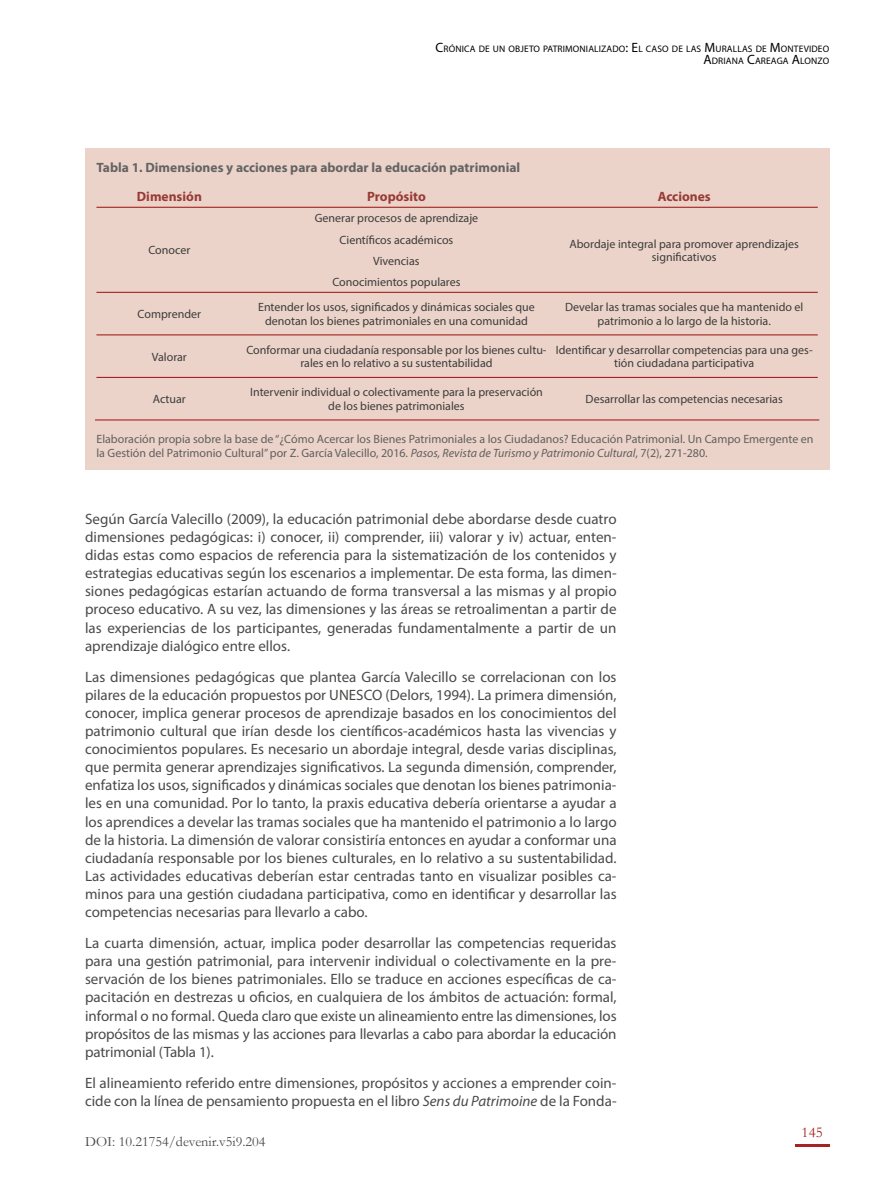
<style>
.page{position:relative;width:893px;height:1191px;background:#fff}
.page>*{position:absolute;margin:0;border:0;box-sizing:border-box;transform-origin:0 0}
.t1{font:15px/18.1px "Myriad Pro";color:#4a4a49;text-align:justify}
.t2{font:15px "Garamond";color:#a42422}
.t3{font:14.25px "Garamond";color:#4a4a49}
.t4{font:700 13.5px "Myriad Pro";color:#646363}
.t5{font:700 13.5px "Myriad Pro";color:#983a36}
.t6{font:12px/13.5px "Myriad Pro";color:#3c3c3b;text-align:center}
.t7{font:12px/13.5px "Myriad Pro";color:#60605f}
.t8{font:9.45px/12px "Myriad Pro";letter-spacing:.015em;color:#000;text-align:right}
.s1{font-size:13.5px}
.s2{font-style:italic}
</style>
<div class="page">
<div style="left:85px;top:149px;width:744px;height:321px;background:#ecd3c9"></div>
<hr style="left:795px;top:1144px;width:34px;height:2px;background:#a42422">
<hr style="left:95px;top:419px;width:148px;height:1px;background:#a42422">
<hr style="left:243px;top:419px;width:307px;height:1px;background:#a42422">
<hr style="left:550px;top:419px;width:269px;height:1px;background:#a42422">
<hr style="left:96px;top:377px;width:147px;height:1px;background:#a42422">
<hr style="left:243px;top:377px;width:307px;height:1px;background:#a42422">
<hr style="left:550px;top:377px;width:268px;height:1px;background:#a42422">
<hr style="left:96px;top:334px;width:147px;height:1px;background:#a42422">
<hr style="left:243px;top:334px;width:307px;height:1px;background:#a42422">
<hr style="left:550px;top:334px;width:268px;height:1px;background:#a42422">
<hr style="left:96px;top:292px;width:147px;height:1px;background:#a42422">
<hr style="left:243px;top:292px;width:307px;height:1px;background:#a42422">
<hr style="left:550px;top:292px;width:268px;height:1px;background:#a42422">
<hr style="left:96px;top:207px;width:147px;height:1px;background:#a42422">
<hr style="left:243px;top:207px;width:307px;height:1px;background:#a42422">
<hr style="left:550px;top:207px;width:268px;height:1px;background:#a42422">
<p class="t8" style="left:436px;top:42px;width:395px"><span class="s1">C</span>RÓNICA DE UN OBJETO PATRIMONIALIZADO<span class="s1">: E</span>L CASO DE LAS <span class="s1">M</span> URALLAS DE <span class="s1">M</span>ONTEVIDEO<br><span class="s1">A</span>DRIANA <span class="s1">C</span>AREAGA <span class="s1">A</span>LONZO</p>
<p class="t4" style="left:96px;top:158px;width:425px">Tabla 1. Dimensiones y acciones para abordar la educación patrimonial</p>
<p class="t5" style="left:137px;top:187px;width:67px">Dimensión</p>
<p class="t5" style="left:367px;top:187px;width:60px">Propósito</p>
<p class="t5" style="left:658px;top:187px;width:55px">Acciones</p>
<p class="t6" style="left:148px;top:243px;width:43px">Conocer</p>
<p class="t6" style="left:315px;top:211px;width:165px">Generar procesos de aprendizaje</p>
<p class="t6" style="left:332px;top:229px;width:130px;line-height:21.3px">Científicos académicos<br>Vivencias<br>Conocimientos populares</p>
<p class="t6" style="left:569px;top:237px;width:231px">Abordaje integral para promover aprendizajes significativos</p>
<p class="t6" style="left:138px;top:307px;width:65px">Comprender</p>
<p class="t6" style="left:258px;top:300px;width:278px">Entender los usos, significados y dinámicas sociales que denotan los bienes patrimoniales en una comunidad</p>
<p class="t6" style="left:565px;top:300px;width:240px">Develar las tramas sociales que ha mantenido el patrimonio a lo largo de la historia.</p>
<p class="t6" style="left:152px;top:350px;width:37px">Valorar</p>
<p class="t6" style="left:246px;top:343px;width:302px">Conformar una ciudadanía responsable por los bienes cultu&shy;rales en lo relativo a su sustentabilidad</p>
<p class="t6" style="left:556px;top:343px;width:258px">Identificar y desarrollar competencias para una ges&shy;tión ciudadana participativa</p>
<p class="t6" style="left:153px;top:392px;width:35px">Actuar</p>
<p class="t6" style="left:250px;top:385px;width:294px">Intervenir individual o colectivamente para la preservación de los bienes patrimoniales</p>
<p class="t6" style="left:586px;top:392px;width:199px">Desarrollar las competencias necesarias</p>
<p class="t7" style="left:96px;top:432px;width:719px">Elaboración propia sobre la base de “¿Cómo Acercar los Bienes Patrimoniales a los Ciudadanos? Educación Patrimonial. Un Campo Emergente en la Gestión del Patrimonio Cultural” por Z. García Valecillo, 2016. <span class="s2">Pasos, Revista de Turismo y Patrimonio Cultural</span>, 7(2), 271-280.</p>
<p class="t1" style="left:85px;top:509px;width:533px">Según García Valecillo (2009), la educación patrimonial debe abordarse desde cuatro dimensiones pedagógicas: i) conocer, ii) comprender, iii) valorar y iv) actuar, enten&shy;didas estas como espacios de referencia para la sistematización de los contenidos y estrategias educativas según los escenarios a implementar. De esta forma, las dimen&shy;siones pedagógicas estarían actuando de forma transversal a las mismas y al propio proceso educativo. A su vez, las dimensiones y las áreas se retroalimentan a partir de las experiencias de los participantes, generadas fundamentalmente a partir de un aprendizaje dialógico entre ellos.</p>
<p class="t1" style="left:85px;top:667px;width:533px">Las dimensiones pedagógicas que plantea García Valecillo se correlacionan con los pilares de la educación propuestos por UNESCO (Delors, 1994). La primera dimensión, conocer, implica generar procesos de aprendizaje basados en los conocimientos del patrimonio cultural que irían desde los científicos-académicos hasta las vivencias y conocimientos populares. Es necesario un abordaje integral, desde varias disciplinas, que permita generar aprendizajes significativos. La segunda dimensión, comprender, enfatiza los usos, significados y dinámicas sociales que denotan los bienes patrimonia&shy;les en una comunidad. Por lo tanto, la praxis educativa debería orientarse a ayudar a los aprendices a develar las tramas sociales que ha mantenido el patrimonio a lo largo de la historia. La dimensión de valorar consistiría entonces en ayudar a conformar una ciudadanía responsable por los bienes culturales, en lo relativo a su sustentabilidad.<br>Las actividades educativas deberían estar centradas tanto en visualizar posibles ca&shy;minos para una gestión ciudadana participativa, como en identificar y desarrollar las competencias necesarias para llevarlo a cabo.</p>
<p class="t1" style="left:85px;top:933px;width:533px">La cuarta dimensión, actuar, implica poder desarrollar las competencias requeridas para una gestión patrimonial, para intervenir individual o colectivamente en la pre&shy;servación de los bienes patrimoniales. Ello se traduce en acciones específicas de ca&shy;pacitación en destrezas u oficios, en cualquiera de los ámbitos de actuación: formal, informal o no formal. Queda claro que existe un alineamiento entre las dimensiones, los propósitos de las mismas y las acciones para llevarlas a cabo para abordar la educación patrimonial (Tabla 1).</p>
<p class="t1" style="left:85px;top:1073px;width:533px">El alineamiento referido entre dimensiones, propósitos y acciones a emprender coin&shy;cide con la línea de pensamiento propuesta en el libro <span class="s2">Sens du Patrimoine</span> de la Fonda-</p>
<p class="t3" style="left:85px;top:1132px;width:182px">DOI: 10.21754/devenir.v5i9.204</p>
<p class="t2" style="left:802px;top:1122px;width:23px">145</p>
</div>
